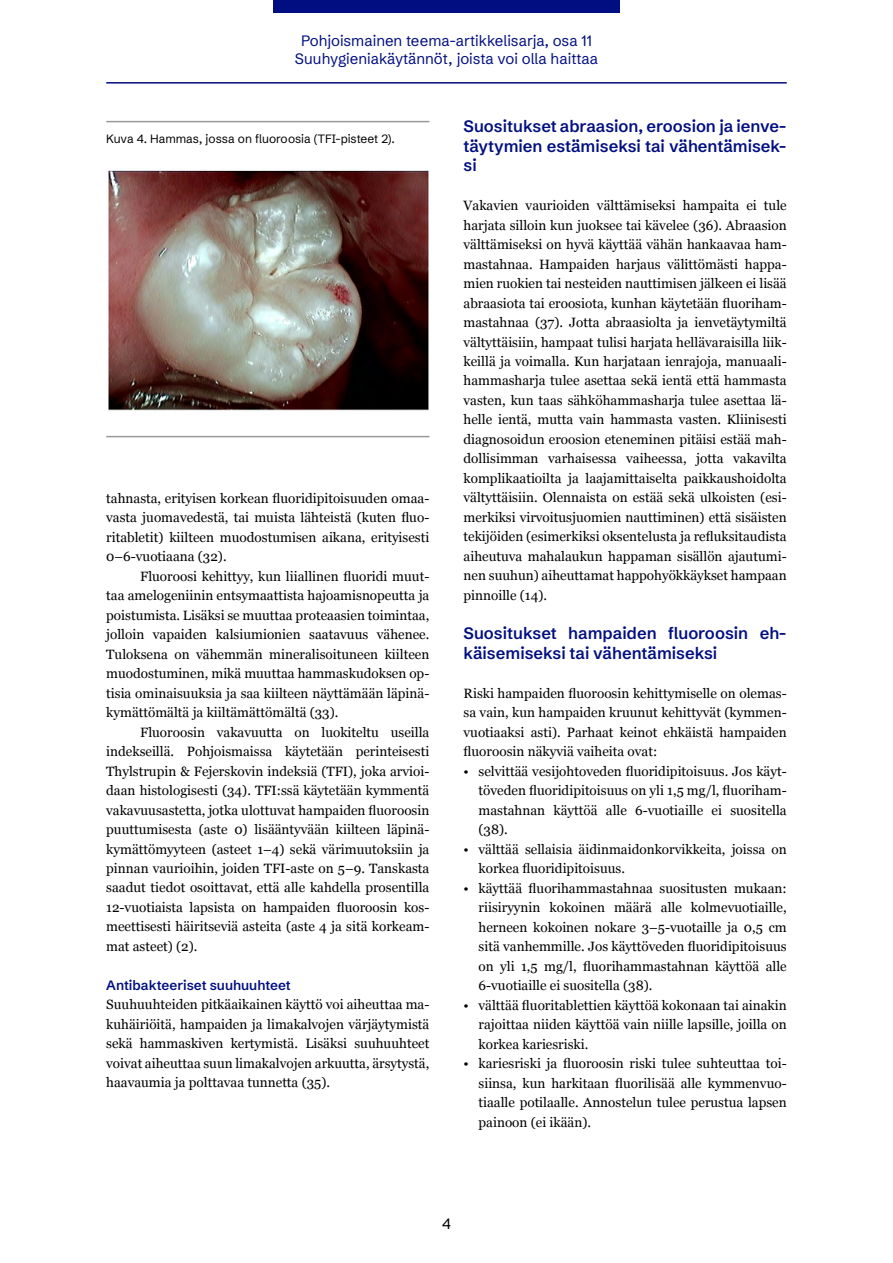
<style>
.page{position:relative;width:893px;height:1263px;background:#fff}
.page>*{position:absolute;margin:0;border:0;box-sizing:border-box;transform-origin:0 0}
.t1{font:600 16.5px/19.5px "Schibsted Grotesk";color:#000e81;text-align:justify}
.t2{font:15px/18px "Schibsted Grotesk";color:#000e81;text-align:center}
.t3{font:15px "Schibsted Grotesk";color:#000}
.t4{font:13.5px/19.5px "Georgia";color:#000;text-align:justify}
.t5{font:600 13.5px "Schibsted Grotesk";color:#000e81}
.t6{font:12px "Schibsted Grotesk";color:#000}
</style>
<div class="page">
<div style="left:273px;top:0;width:347px;height:13px;background:#000e81"></div>
<hr style="left:106px;top:82px;width:681px;height:2px;background:#000e81">
<hr style="left:106px;top:121px;width:323px;height:1px;background:#999">
<hr style="left:106px;top:436px;width:323px;height:1px;background:#999">
<img style="left:108px;top:170px;width:321px;height:241px">
<p class="t2" style="left:295px;top:30px;width:305px">Pohjoismainen teema-artikkelisarja, osa 11<br>Suuhygieniakäytännöt, joista voi olla haittaa</p>
<p class="t6" style="left:106px;top:129px;width:290px">Kuva 4. Hammas, jossa on fluoroosia (TFI-pisteet 2).</p>
<p class="t4" style="left:106px;top:488px;width:325px">tahnasta, erityisen korkean fluoridipitoisuuden omaa&shy;vasta juomavedestä, tai muista lähteistä (kuten fluo&shy;ritabletit) kiilteen muodostumisen aikana, erityisesti 0–6-vuotiaana (32).</p>
<p class="t4" style="left:106px;top:566px;width:325px;text-indent:34px">Fluoroosi kehittyy, kun liiallinen fluoridi muut&shy;taa amelogeniinin entsymaattista hajoamisnopeutta ja poistumista. Lisäksi se muuttaa proteaasien toimintaa, jolloin vapaiden kalsiumionien saatavuus vähenee.<br>Tuloksena on vähemmän mineralisoituneen kiilteen muodostuminen, mikä muuttaa hammaskudoksen op&shy;tisia ominaisuuksia ja saa kiilteen näyttämään läpinä&shy;kymättömältä ja kiiltämättömältä (33).</p>
<p class="t4" style="left:106px;top:721px;width:325px;text-indent:34px">Fluoroosin vakavuutta on luokiteltu useilla indekseillä. Pohjoismaissa käytetään perinteisesti Thylstrupin &amp; Fejerskovin indeksiä (TFI), joka arvioi&shy;daan histologisesti (34). TFI:ssä käytetään kymmentä vakavuusastetta, jotka ulottuvat hampaiden fluoroosin puuttumisesta (aste 0) lisääntyvään kiilteen läpinä&shy;kymättömyyteen (asteet 1–4) sekä värimuutoksiin ja pinnan vaurioihin, joiden TFI-aste on 5–9. Tanskasta saadut tiedot osoittavat, että alle kahdella prosentilla 12-vuotiaista lapsista on hampaiden fluoroosin kos&shy;meettisesti häiritseviä asteita (aste 4 ja sitä korkeam&shy;mat asteet) (2).</p>
<p class="t5" style="left:106px;top:974px;width:186px">Antibakteeriset suuhuuhteet</p>
<p class="t4" style="left:106px;top:994px;width:325px">Suuhuuhteiden pitkäaikainen käyttö voi aiheuttaa ma&shy;kuhäiriöitä, hampaiden ja limakalvojen värjäytymistä sekä hammaskiven kertymistä. Lisäksi suuhuuhteet voivat aiheuttaa suun limakalvojen arkuutta, ärsytystä, haavaumia ja polttavaa tunnetta (35).</p>
<p class="t1" style="left:464px;top:114px;width:325px">Suositukset abraasion, eroosion ja ienve&shy;täytymien estämiseksi tai vähentämisek&shy;si</p>
<p class="t4" style="left:464px;top:195px;width:325px">Vakavien vaurioiden välttämiseksi hampaita ei tule harjata silloin kun juoksee tai kävelee (36). Abraasion välttämiseksi on hyvä käyttää vähän hankaavaa ham&shy;mastahnaa. Hampaiden harjaus välittömästi happa&shy;mien ruokien tai nesteiden nauttimisen jälkeen ei lisää abraasiota tai eroosiota, kunhan käytetään fluoriham&shy;mastahnaa (37). Jotta abraasiolta ja ienvetäytymiltä vältyttäisiin, hampaat tulisi harjata hellävaraisilla liik&shy;keillä ja voimalla. Kun harjataan ienrajoja, manuaali&shy;hammasharja tulee asettaa sekä ientä että hammasta vasten, kun taas sähköhammasharja tulee asettaa lä&shy;helle ientä, mutta vain hammasta vasten. Kliinisesti diagnosoidun eroosion eteneminen pitäisi estää mah&shy;dollisimman varhaisessa vaiheessa, jotta vakavilta komplikaatioilta ja laajamittaiselta paikkaushoidolta vältyttäisiin. Olennaista on estää sekä ulkoisten (esi&shy;merkiksi virvoitusjuomien nauttiminen) että sisäisten tekijöiden (esimerkiksi oksentelusta ja refluksitaudista aiheutuva mahalaukun happaman sisällön ajautumi&shy;nen suuhun) aiheuttamat happohyökkäykset hampaan pinnoille (14).</p>
<p class="t1" style="left:464px;top:621px;width:325px">Suositukset hampaiden fluoroosin eh&shy;käisemiseksi tai vähentämiseksi</p>
<p class="t4" style="left:464px;top:683px;width:325px">Riski hampaiden fluoroosin kehittymiselle on olemas&shy;sa vain, kun hampaiden kruunut kehittyvät (kymmen&shy;vuotiaaksi asti). Parhaat keinot ehkäistä hampaiden fluoroosin näkyviä vaiheita ovat:</p>
<p class="t4" style="left:479px;top:761px;width:310px;text-indent:-15px">• selvittää vesijohtoveden fluoridipitoisuus. Jos käyt&shy;töveden fluoridipitoisuus on yli 1,5 mg/l, fluoriham&shy;mastahnan käyttöä alle 6-vuotiaille ei suositella (38).</p>
<p class="t4" style="left:479px;top:838px;width:310px;text-indent:-15px">• välttää sellaisia äidinmaidonkorvikkeita, joissa on korkea fluoridipitoisuus.</p>
<p class="t4" style="left:479px;top:877px;width:310px;text-indent:-15px">• käyttää fluorihammastahnaa suositusten mukaan: riisiryynin kokoinen määrä alle kolmevuotiaille, herneen kokoinen nokare 3–5-vuotaille ja 0,5 cm sitä vanhemmille. Jos käyttöveden fluoridipitoisuus on yli 1,5 mg/l, fluorihammastahnan käyttöä alle 6-vuotiaille ei suositella (38).</p>
<p class="t4" style="left:479px;top:994px;width:310px;text-indent:-15px">• välttää fluoritablettien käyttöä kokonaan tai ainakin rajoittaa niiden käyttöä vain niille lapsille, joilla on korkea kariesriski.</p>
<p class="t4" style="left:479px;top:1053px;width:310px;text-indent:-15px">• kariesriski ja fluoroosin riski tulee suhteuttaa toi&shy;siinsa, kun harkitaan fluorilisää alle kymmenvuo&shy;tiaalle potilaalle. Annostelun tulee perustua lapsen painoon (ei ikään).</p>
<p class="t3" style="left:442px;top:1211px;width:10px">4</p>
</div>
